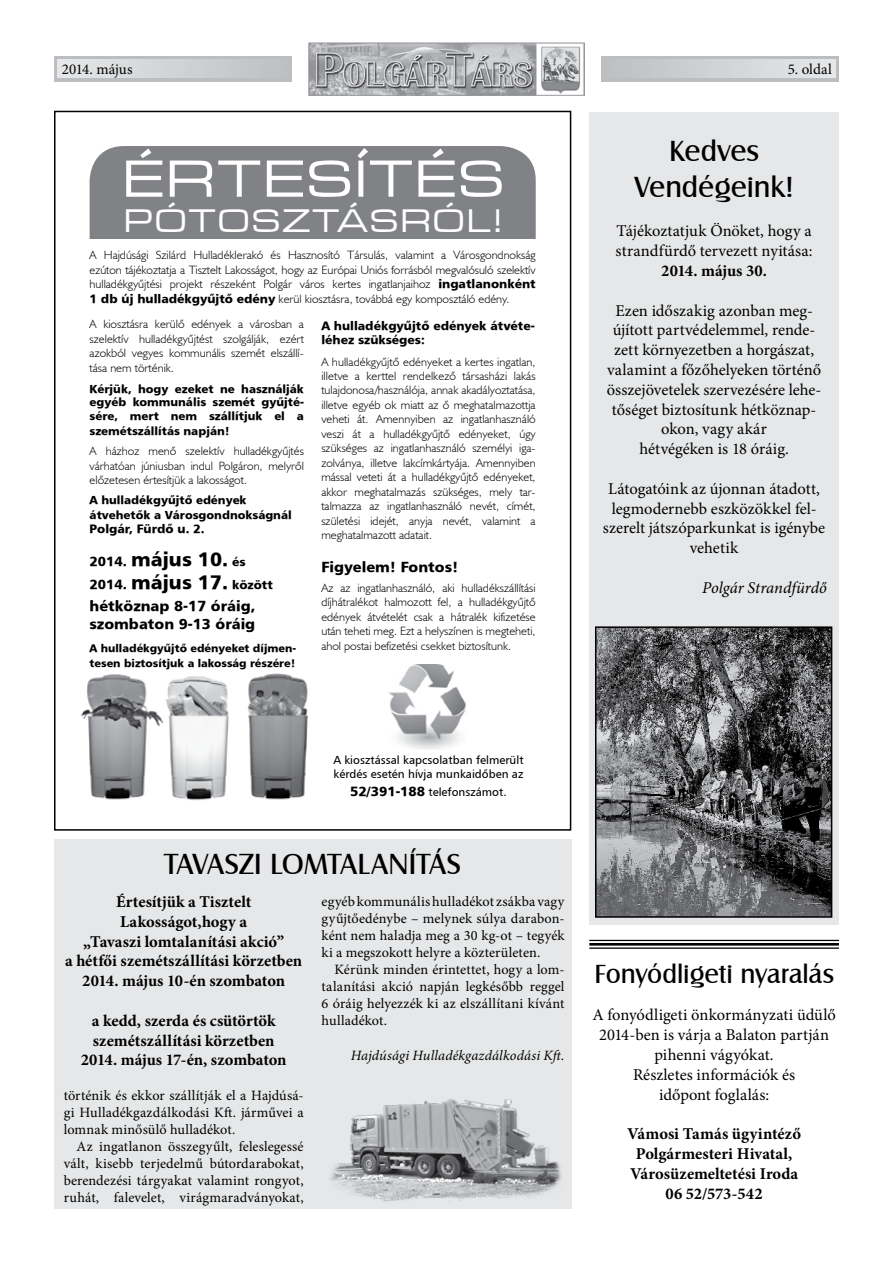
<style>
.page{position:relative;width:893px;height:1263px;background:#fff}
.page>*{position:absolute;margin:0;border:0;box-sizing:border-box;transform-origin:0 0}
.t1{font:54.3px "H Microgramma D Med Ext";letter-spacing:.07em;color:#fff}
.t2{font:33.75px "H Microgramma D Med Ext";letter-spacing:.085em;color:#fff}
.t3{font:30px/36px "Castle Bk PFL Normal";letter-spacing:-.005em;color:#000;text-align:center}
.t4{font:27px "Castle Bk PFL Normal";letter-spacing:-.005em;color:#000}
.t5{font:19.35px/23.1px "H Humanist 777 Blk BT";color:#000}
.t6{font:16.5px/19.8px "Minion Pro";color:#000;text-align:center}
.t7{font:700 16.5px/19.8px "Minion Pro";color:#000;text-align:center}
.t8{font:italic 16.5px "Minion Pro";color:#000}
.t9{font:15px "Minion Pro";letter-spacing:-.005em;color:#000}
.t10{font:14.55px/17.4px "H Humanist 777 Blk BT";color:#000}
.t11{font:14.25px/17.1px "Minion Pro";letter-spacing:.005em;color:#000;text-align:justify}
.t12{font:italic 14.25px "Minion Pro";letter-spacing:.01em;color:#000}
.t13{font:12px/14.5px "H Humanist 521 Light BT";color:#000;text-align:justify}
.t14{font:12px/14.5px "H Humanist 777 Blk BT";color:#000}
.t15{font:11.4px/14px "H Humanist 777 Blk BT";color:#000;text-align:justify}
.t16{font:11.4px/13.8px "H Humanist 777 BT";color:#000}
.t17{font:10.8px/14.5px "H Humanist 777 Blk BT";color:#000}
.s1{font-family:"H Humanist 777 Blk BT"}
.s2{font-size:13.2px}
.s3{font-size:12px}
.s4{font-family:"Castle T"}
.s5{font-family:"H Humanist 777 Blk BT";font-size:13.2px}
</style>
<div class="page">
<img style="left:308px;top:42px;width:277px;height:53px">
<div style="left:54px;top:56px;width:237px;height:26px;background:#bcbdc0"></div>
<div style="left:58px;top:60px;width:233px;height:18px;background:linear-gradient(to right,#e6e7e8,#bcbec1)"></div>
<div style="left:602px;top:56px;width:237px;height:26px;background:#bcbdc0"></div>
<div style="left:602px;top:60px;width:233px;height:18px;background:linear-gradient(to right,#bcbec0,#e6e7e8)"></div>
<div style="left:54px;top:840px;width:517px;height:369px;background:#e6e7e8"></div>
<div style="left:589px;top:112px;width:250px;height:812px;background:#e6e7e8"></div>
<img style="left:80px;top:673px;width:228px;height:128px">
<div style="left:90px;top:146px;width:446px;height:128px;background:#808285;border-radius:35px"></div>
<div style="left:84px;top:239px;width:460px;height:74px;background:#fff"></div>
<img style="left:389px;top:665px;width:78px;height:84px">
<img style="left:598px;top:629px;width:231px;height:286px">
<div style="left:595px;top:626px;width:237px;height:292px;border:2px solid #000"></div>
<hr style="left:589px;top:940px;width:250px;height:1px;background:#000">
<hr style="left:589px;top:943px;width:250px;height:2px;background:#000">
<hr style="left:589px;top:947px;width:250px;height:2px;background:#000">
<img style="left:329px;top:1099px;width:233px;height:103px">
<p class="t9" style="left:62px;top:59px;width:72px">2014. május</p>
<p class="t9" style="left:788px;top:59px;width:46px">5. oldal</p>
<h1 class="t1" style="left:123px;top:144px;width:381px">ÉRTESÍTÉS</h1>
<h2 class="t2" style="left:125px;top:199px;width:379px">PÓTOSZTÁSRÓL!</h2>
<p class="t13" style="left:90px;top:247px;width:448px">A Hajdúsági Szilárd Hulladéklerakó és Hasznosító Társulás, valamint a Városgondnokság ezúton tájékoztatja a Tisztelt Lakosságot, hogy az Európai Uniós forrásból megvalósuló szelektív hulladékgyűjtési projekt részeként Polgár város kertes ingatlanjaihoz <span class="s1">ingatlanonként 1 db új hulladékgyűjtő edény</span> kerül kiosztásra, továbbá egy komposztáló edény.</p>
<p class="t13" style="left:90px;top:317px;width:216px">A kiosztásra kerülő edények a városban a szelektív hulladékgyűjtést szolgálják, ezért azokból vegyes kommunális szemét elszállí&shy;tása nem történik.</p>
<p class="t15" style="left:90px;top:381px;width:216px">Kérjük, hogy ezeket ne használják egyéb kommunális szemét gyűjté&shy;sére, mert nem szállítjuk el a szemétszállítás napján!</p>
<p class="t13" style="left:90px;top:444px;width:216px">A házhoz menő szelektív hulladékgyűjtés várhatóan júniusban indul Polgáron, melyről előzetesen értesítjük a lakosságot.</p>
<p class="t15" style="left:90px;top:492px;width:204px;line-height:14.5px">A hulladékgyűjtő edények átvehetők a Városgondnokságnál</p>
<p class="t14" style="left:90px;top:521px;width:117px">Polgár, Fürdő u. 2.</p>
<h3 class="t5" style="left:90px;top:547px;width:185px"><span class="s2">2014.</span> május 10. <span class="s3">és<br></span><span class="s2">2014.</span> május 17. <span class="s3">között</span></h3>
<p class="t10" style="left:90px;top:597px;width:167px">hétköznap 8-17 óráig, szombaton 9-13 óráig</p>
<p class="t17" style="left:90px;top:641px;width:208px">A hulladékgyűjtő edényeket díjmen&shy;tesen biztosítjuk a lakosság részére!</p>
<p class="t14" style="left:321px;top:318px;width:215px">A hulladékgyűjtő edények átvéte&shy;léhez szükséges:</p>
<p class="t13" style="left:321px;top:354px;width:216px">A hulladékgyűjtő edényeket a kertes ingatlan, illetve a kerttel rendelkező társasházi lakás tulajdonosa/használója, annak akadályoztatása, illetve egyéb ok miatt az ő meghatalmazottja veheti át. Amennyiben az ingatlanhasználó veszi át a hulladékgyűjtő edényeket, úgy szükséges az ingatlanhasználó személyi iga&shy;zolványa, illetve lakcímkártyája. Amennyiben mással veteti át a hulladékgyűjtő edényeket, akkor meghatalmazás szükséges, mely tar&shy;talmazza az ingatlanhasználó nevét, címét, születési idejét, anyja nevét, valamint a meghatalmazott adatait.</p>
<p class="t10" style="left:321px;top:558px;width:138px">Figyelem! Fontos!</p>
<p class="t13" style="left:321px;top:580px;width:216px">Az az ingatlanhasználó, aki hulladékszállítási díjhátralékot halmozott fel, a hulladékgyűjtő edények átvételét csak a hátralék kifizetése után teheti meg. Ezt a helyszínen is megteheti, ahol postai befizetési csekket biztosítunk.</p>
<h3 class="t3" style="left:635px;top:132px;width:160px">Kedves<br>Vendégeink<span class="s4">!</span></h3>
<h3 class="t6" style="left:616px;top:221px;width:199px;text-align:left">Tájékoztatjuk Önöket, hogy a strandfürdő tervezett nyitása:</h3>
<h3 class="t7" style="left:661px;top:261px;width:107px">2014. május 30.</h3>
<h3 class="t6" style="left:607px;top:300px;width:216px">Ezen időszakig azonban meg&shy;újított partvédelemmel, rende&shy;zett környezetben a horgászat, valamint a főzőhelyeken történő összejövetelek szervezésére lehe&shy;tőséget biztosítunk hétköznap&shy;okon, vagy akár<br>hétvégéken is 18 óráig.</h3>
<h3 class="t6" style="left:603px;top:479px;width:224px">Látogatóink az újonnan átadott, legmodernebb eszközökkel fel&shy;szerelt játszóparkunkat is igénybe vehetik</h3>
<h3 class="t8" style="left:702px;top:576px;width:126px">Polgár Strandfürdő</h3>
<p class="t16" style="left:333px;top:753px;width:192px">A kiosztással kapcsolatban felmerült kérdés esetén hívja munkaidőben az</p>
<p class="t16" style="left:350px;top:785px;width:158px"><span class="s5">52/391-188</span> telefonszámot.</p>
<h3 class="t3" style="left:164px;top:845px;width:298px">TAVASZI LOMTALANÍTÁS</h3>
<h3 class="t7" style="left:65px;top:891px;width:239px">Értesítjük a Tisztelt<br>Lakosságot,hogy a<br>„Tavaszi lomtalanítási akció”<br>a hétfői szemétszállítási körzetben<br>2014. május 10-én szombaton</h3>
<h3 class="t7" style="left:81px;top:1010px;width:207px">a kedd, szerda és csütörtök szemétszállítási körzetben<br>2014. május 17-én, szombaton</h3>
<p class="t11" style="left:64px;top:1086px;width:241px">történik és ekkor szállítják el a Hajdúsá&shy;gi Hulladékgazdálkodási Kft. járművei a lomnak minősülő hulladékot.</p>
<p class="t11" style="left:64px;top:1138px;width:241px;text-indent:13px">Az ingatlanon összegyűlt, feleslegessé vált, kisebb terjedelmű bútordarabokat, berendezési tárgyakat valamint rongyot, ruhát, falevelet, virágmaradványokat,</p>
<p class="t11" style="left:322px;top:892px;width:244px">egyéb kommunális hulladékot zsákba vagy gyűjtőedénybe – melynek súlya darabon&shy;ként nem haladja meg a 30 kg-ot – tegyék ki a megszokott helyre a közterületen.</p>
<p class="t11" style="left:322px;top:961px;width:244px;text-indent:13px">Kérünk minden érintettet, hogy a lom&shy;talanítási akció napján legkésőbb reggel 6 óráig helyezzék ki az elszállítani kívánt hulladékot.</p>
<p class="t12" style="left:351px;top:1045px;width:215px">Hajdúsági Hulladékgazdálkodási Kft.</p>
<h3 class="t4" style="left:594px;top:959px;width:241px">Fonyódligeti nyaralás</h3>
<h3 class="t6" style="left:592px;top:1005px;width:245px">A fonyódligeti önkormányzati üdülő<br>2014-ben is várja a Balaton partján pihenni vágyókat.<br>Részletes információk és<br>időpont foglalás:</h3>
<h3 class="t7" style="left:627px;top:1124px;width:176px">Vámosi Tamás ügyintéző<br>Polgármesteri Hivatal,<br>Városüzemeltetési Iroda<br>06 52/573-542</h3>
</div>
